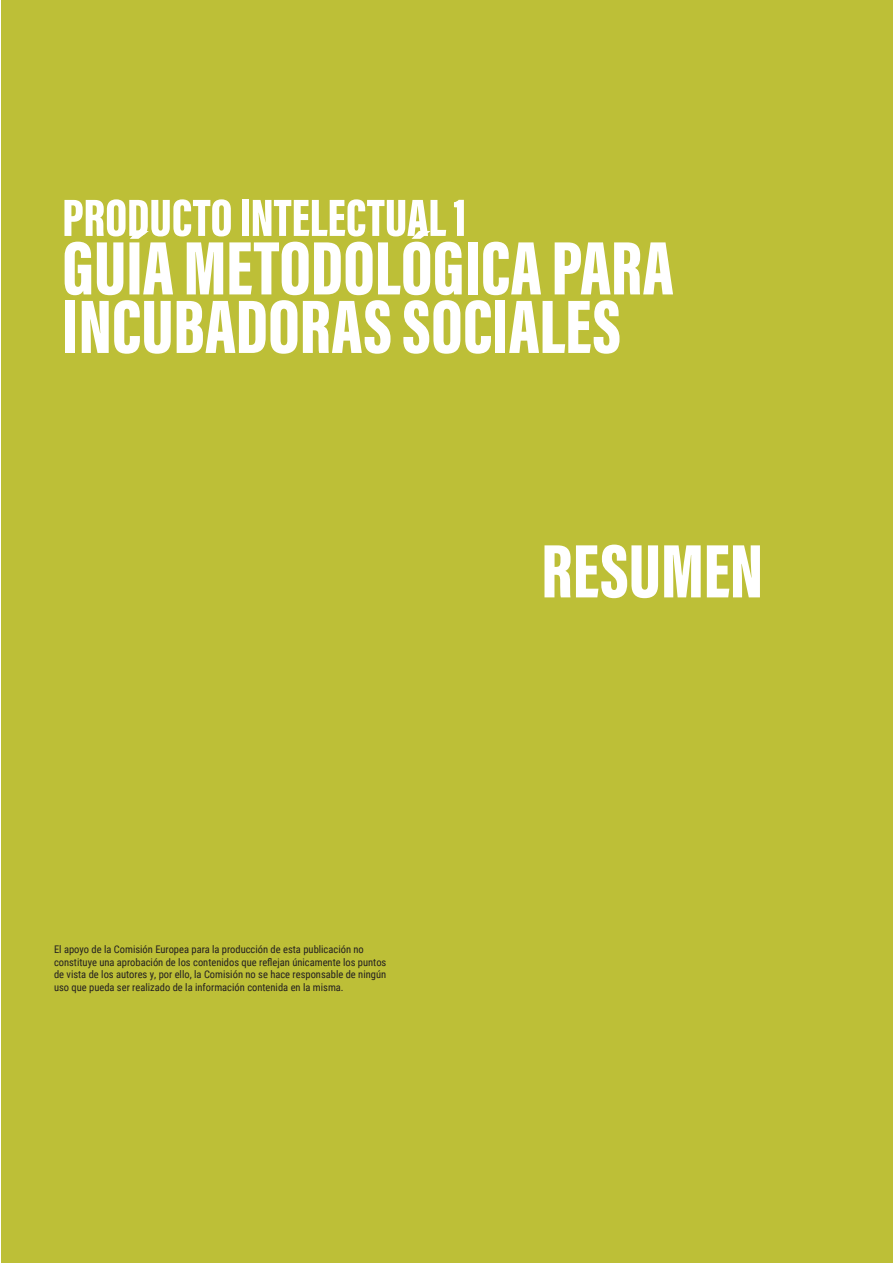
<style>
.page{position:relative;width:893px;height:1263px;background:#fff}
.page>*{position:absolute;margin:0;border:0;box-sizing:border-box;transform-origin:0 0}
.t1{font:78px/58.5px "Acumin Variable Concept";color:#fff}
.t2{font:54px "Acumin Variable Concept";color:#fff}
.t3{font:10.5px/12.6px "Roboto Condensed";color:#231f20}
</style>
<div class="page">
<div style="left:1px;top:0;width:892px;height:1263px;background:#bdbf37"></div>
<h2 class="t2" style="left:62px;top:180px;width:405px">PRODUCTO INTELECTUAL 1</h2>
<h1 class="t1" style="left:62px;top:235px;width:613px">GUÍA METODOLÓGICA PARA<br>INCUBADORAS SOCIALES</h1>
<p class="t3" style="left:54px;top:942px;width:334px">El apoyo de la Comisión Europea para la producción de esta publicación no constituye una aprobación de los contenidos que reflejan únicamente los puntos de vista de los autores y, por ello, la Comisión no se hace responsable de ningún uso que pueda ser realizado de la información contenida en la misma.</p>
<h1 class="t1" style="left:541px;top:538px;width:223px">RESUMEN</h1>
</div>
